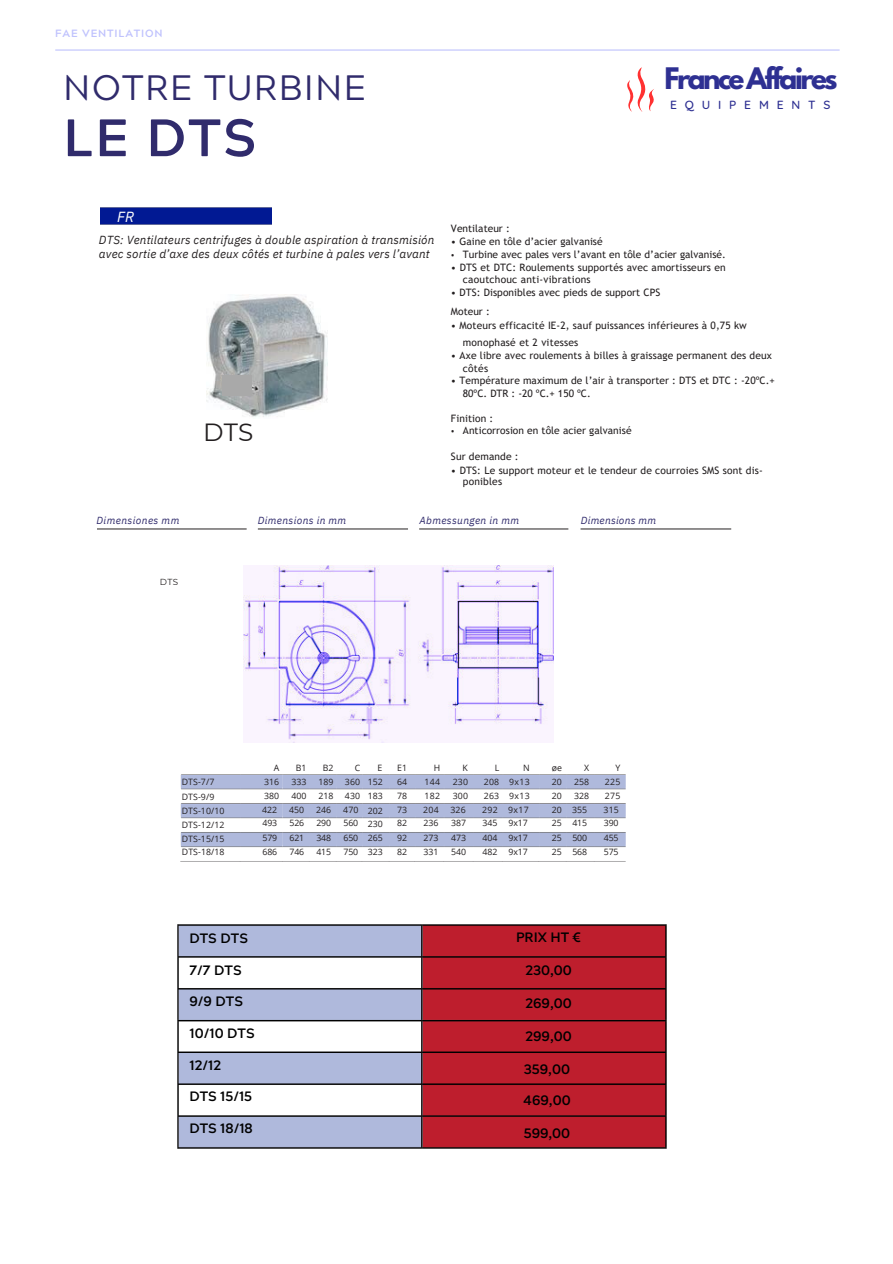
<style>
.page{position:relative;width:893px;height:1264px;background:#fff}
.page>*{position:absolute;margin:0;border:0;box-sizing:border-box;transform-origin:0 0}
.t1{font:700 52.5px "Acherus Grotesque";color:#302b6c}
.t2{font:35.25px "Acherus Grotesque";letter-spacing:.04em;color:#302b6c}
.t3{font:700 26.25px "League Spartan";letter-spacing:-.095em;color:#2e3092}
.t4{font:24.75px "Montserrat";color:#231f20}
.t5{font:italic 14.55px "IBM Plex Sans";color:#fff}
.t6{font:700 13.65px "Acherus Grotesque";color:#000}
.t7{font:500 12px "Quicksand";letter-spacing:.65em;color:#2e3092}
.t8{font:italic 11.7px/14.2px "IBM Plex Sans";letter-spacing:.015em;color:#231f20}
.t9{font:700 10.5px "Acherus Grotesque";letter-spacing:.08em;color:#bfc2fd}
.t10{font:10.2px "Trebuchet MS";letter-spacing:.01em;color:#231f20}
.t11{font:italic 10.2px "IBM Plex Sans";letter-spacing:.035em;color:#302b6c}
.t12{font:10.2px "Open Sans";color:#231f20}
.t13{font:8.7px/14.2px "Open Sans";color:#231f20;text-align:justify}
.t14{font:8.7px "Montserrat";color:#231f20}
</style>
<div class="page">
<img style="left:244px;top:566px;width:309px;height:176px">
<img style="left:206px;top:294px;width:122px;height:123px">
<div style="left:222px;top:375px;width:30px;height:20px;background:#a9a9a9"></div>
<div style="left:100px;top:208px;width:171px;height:16px;background:#011993"></div>
<img style="left:180px;top:774px;width:446px;height:88px">
<hr style="left:97px;top:528px;width:149px;height:1px;background:#231f20">
<hr style="left:258px;top:528px;width:150px;height:1px;background:#231f20">
<hr style="left:419px;top:528px;width:149px;height:1px;background:#231f20">
<hr style="left:580px;top:528px;width:151px;height:1px;background:#231f20">
<img style="left:177px;top:924px;width:490px;height:225px">
<hr style="left:55px;top:49px;width:784px;height:2px;background:#bfc2fd">
<svg style="left:627px;top:67px;width:27px;height:45px"></svg>
<p class="t9" style="left:55px;top:29px;width:109px">FAE VENTILATION</p>
<p class="t2" style="left:63px;top:74px;width:304px">NOTRE TURBINE</p>
<p class="t1" style="left:63px;top:117px;width:195px">LE DTS</p>
<p class="t3" style="left:664px;top:66px;width:174px">France Affaires</p>
<p class="t7" style="left:670px;top:97px;width:162px">EQUIPEMENTS</p>
<h6 class="t5" style="left:117px;top:206px;width:19px">FR</h6>
<p class="t8" style="left:99px;top:232px;width:337px">DTS: Ventilateurs centrifuges à double aspiration à transmisión avec sortie d’axe des deux côtés et turbine à pales vers l’avant</p>
<p class="t4" style="left:203px;top:417px;width:52px">DTS</p>
<p class="t10" style="left:451px;top:223px;width:60px">Ventilateur :</p>
<p class="t10" style="left:451px;top:235px;width:153px">• Gaine en tôle d’acier galvanisé</p>
<p class="t12" style="left:451px;top:248px;width:5px">•</p>
<p class="t10" style="left:463px;top:248px;width:264px">Turbine avec pales vers l’avant en tôle d’acier galvanisé.</p>
<h3 class="t10" style="left:451px;top:261px;width:276px">• DTS et DTC: Roulements supportés avec amortisseurs en</h3>
<p class="t10" style="left:463px;top:274px;width:129px">caoutchouc anti-vibrations</p>
<p class="t10" style="left:451px;top:286px;width:211px">• DTS: Disponibles avec pieds de support CPS</p>
<p class="t10" style="left:451px;top:305px;width:40px">Moteur :</p>
<p class="t10" style="left:451px;top:319px;width:297px">• Moteurs efficacité IE-2, sauf puissances inférieures à 0,75 kw</p>
<p class="t10" style="left:463px;top:337px;width:117px">monophasé et 2 vitesses</p>
<p class="t10" style="left:451px;top:349px;width:322px">• Axe libre avec roulements à billes à graissage permanent des deux</p>
<p class="t10" style="left:463px;top:362px;width:27px">côtés</p>
<p class="t10" style="left:451px;top:375px;width:325px">• Température maximum de l’air à transporter : DTS et DTC : -20ºC.+</p>
<p class="t10" style="left:463px;top:387px;width:129px">80ºC. DTR : -20 ºC.+ 150 ºC.</p>
<p class="t10" style="left:451px;top:412px;width:44px">Finition :</p>
<p class="t12" style="left:451px;top:424px;width:5px">•</p>
<p class="t10" style="left:463px;top:424px;width:170px">Anticorrosion en tôle acier galvanisé</p>
<p class="t10" style="left:451px;top:450px;width:69px">Sur demande :</p>
<p class="t10" style="left:451px;top:465px;width:313px">• DTS: Le support moteur et le tendeur de courroies SMS sont dis-</p>
<p class="t10" style="left:463px;top:475px;width:41px">ponibles</p>
<p class="t11" style="left:97px;top:513px;width:84px">Dimensiones mm</p>
<p class="t11" style="left:258px;top:513px;width:90px">Dimensions in mm</p>
<p class="t11" style="left:419px;top:513px;width:101px">Abmessungen in mm</p>
<p class="t11" style="left:581px;top:513px;width:76px">Dimensions mm</p>
<p class="t14" style="left:160px;top:576px;width:20px">DTS</p>
<p class="t13" style="left:182px;top:774px;width:44px;text-align:left">DTS-7/7<br>DTS-9/9<br>DTS-10/10<br>DTS-12/12<br>DTS-15/15</p>
<p class="t13" style="left:182px;top:844px;width:44px">DTS-18/18</p>
<p class="t13" style="left:262px;top:760px;width:19px;text-indent:12px">A 316<br>380<br>422</p>
<p class="t13" style="left:262px;top:816px;width:16px">493</p>
<p class="t13" style="left:262px;top:830px;width:16px">579</p>
<p class="t13" style="left:262px;top:844px;width:16px">686</p>
<p class="t13" style="left:289px;top:760px;width:19px;text-indent:7px">B1<br>333<br>400<br>450</p>
<p class="t13" style="left:289px;top:816px;width:16px">526</p>
<p class="t13" style="left:289px;top:830px;width:16px">621</p>
<p class="t13" style="left:289px;top:844px;width:16px">746</p>
<p class="t13" style="left:316px;top:760px;width:19px;text-indent:7px">B2<br>189<br>218<br>246</p>
<p class="t13" style="left:316px;top:816px;width:16px">290</p>
<p class="t13" style="left:316px;top:830px;width:16px">348</p>
<p class="t13" style="left:316px;top:844px;width:16px">415</p>
<p class="t13" style="left:343px;top:760px;width:19px;text-indent:12px">C 360<br>430<br>470</p>
<p class="t13" style="left:343px;top:816px;width:16px">560</p>
<p class="t13" style="left:343px;top:830px;width:16px">650</p>
<p class="t13" style="left:343px;top:844px;width:16px">750</p>
<p class="t13" style="left:377px;top:760px;width:6px">E</p>
<p class="t13" style="left:368px;top:774px;width:16px">152<br>183<br>202</p>
<p class="t13" style="left:368px;top:816px;width:16px">230</p>
<p class="t13" style="left:368px;top:830px;width:16px">265</p>
<p class="t13" style="left:368px;top:844px;width:16px">323</p>
<p class="t13" style="left:397px;top:760px;width:12px">E1<br>64<br>78<br>73</p>
<p class="t13" style="left:397px;top:816px;width:11px">82</p>
<p class="t13" style="left:397px;top:830px;width:11px">92</p>
<p class="t13" style="left:397px;top:844px;width:11px">82</p>
<p class="t13" style="left:423px;top:760px;width:19px;text-indent:11px">H 144<br>182<br>204</p>
<p class="t13" style="left:423px;top:816px;width:16px">236</p>
<p class="t13" style="left:423px;top:830px;width:16px">273</p>
<p class="t13" style="left:423px;top:844px;width:16px">331</p>
<p class="t13" style="left:450px;top:760px;width:19px;text-indent:12px">K 230<br>300<br>326</p>
<p class="t13" style="left:451px;top:816px;width:16px">387</p>
<p class="t13" style="left:451px;top:830px;width:16px">473</p>
<p class="t13" style="left:451px;top:844px;width:16px">540</p>
<p class="t13" style="left:482px;top:760px;width:19px;text-indent:13px">L 208<br>263<br>292</p>
<p class="t13" style="left:482px;top:816px;width:16px">345</p>
<p class="t13" style="left:482px;top:830px;width:16px">404</p>
<p class="t13" style="left:482px;top:844px;width:16px">482</p>
<p class="t13" style="left:508px;top:760px;width:23px;text-indent:15px">N 9x13<br>9x13<br>9x17</p>
<p class="t13" style="left:508px;top:816px;width:21px">9x17</p>
<p class="t13" style="left:508px;top:830px;width:21px">9x17</p>
<p class="t13" style="left:508px;top:844px;width:21px">9x17</p>
<p class="t13" style="left:551px;top:760px;width:12px">øe 20<br>20<br>20</p>
<p class="t13" style="left:551px;top:816px;width:11px">25</p>
<p class="t13" style="left:551px;top:830px;width:11px">25</p>
<p class="t13" style="left:551px;top:844px;width:11px">25</p>
<p class="t13" style="left:572px;top:760px;width:19px;text-indent:12px">X 258<br>328<br>355</p>
<p class="t13" style="left:572px;top:816px;width:16px">415</p>
<p class="t13" style="left:572px;top:830px;width:16px">500</p>
<p class="t13" style="left:572px;top:844px;width:16px">568</p>
<p class="t13" style="left:603px;top:760px;width:19px;text-indent:12px">Y 225<br>275<br>315</p>
<p class="t13" style="left:603px;top:816px;width:16px">390</p>
<p class="t13" style="left:603px;top:830px;width:16px">455</p>
<p class="t13" style="left:603px;top:844px;width:16px">575</p>
<p class="t6" style="left:189px;top:932px;width:60px">DTS DTS</p>
<p class="t6" style="left:189px;top:964px;width:54px">7/7 DTS</p>
<p class="t6" style="left:189px;top:996px;width:55px">9/9 DTS</p>
<p class="t6" style="left:189px;top:1027px;width:67px">10/10 DTS</p>
<p class="t6" style="left:189px;top:1059px;width:33px">12/12</p>
<p class="t6" style="left:189px;top:1091px;width:64px">DTS 15/15</p>
<p class="t6" style="left:189px;top:1122px;width:65px">DTS 18/18</p>
<p class="t6" style="left:516px;top:932px;width:67px">PRIX HT €</p>
<p class="t6" style="left:525px;top:964px;width:48px">230,00</p>
<p class="t6" style="left:525px;top:997px;width:48px">269,00</p>
<p class="t6" style="left:525px;top:1030px;width:48px">299,00</p>
<p class="t6" style="left:524px;top:1063px;width:48px">359,00</p>
<p class="t6" style="left:523px;top:1095px;width:49px">469,00</p>
<p class="t6" style="left:523px;top:1127px;width:48px">599,00</p>
</div>
